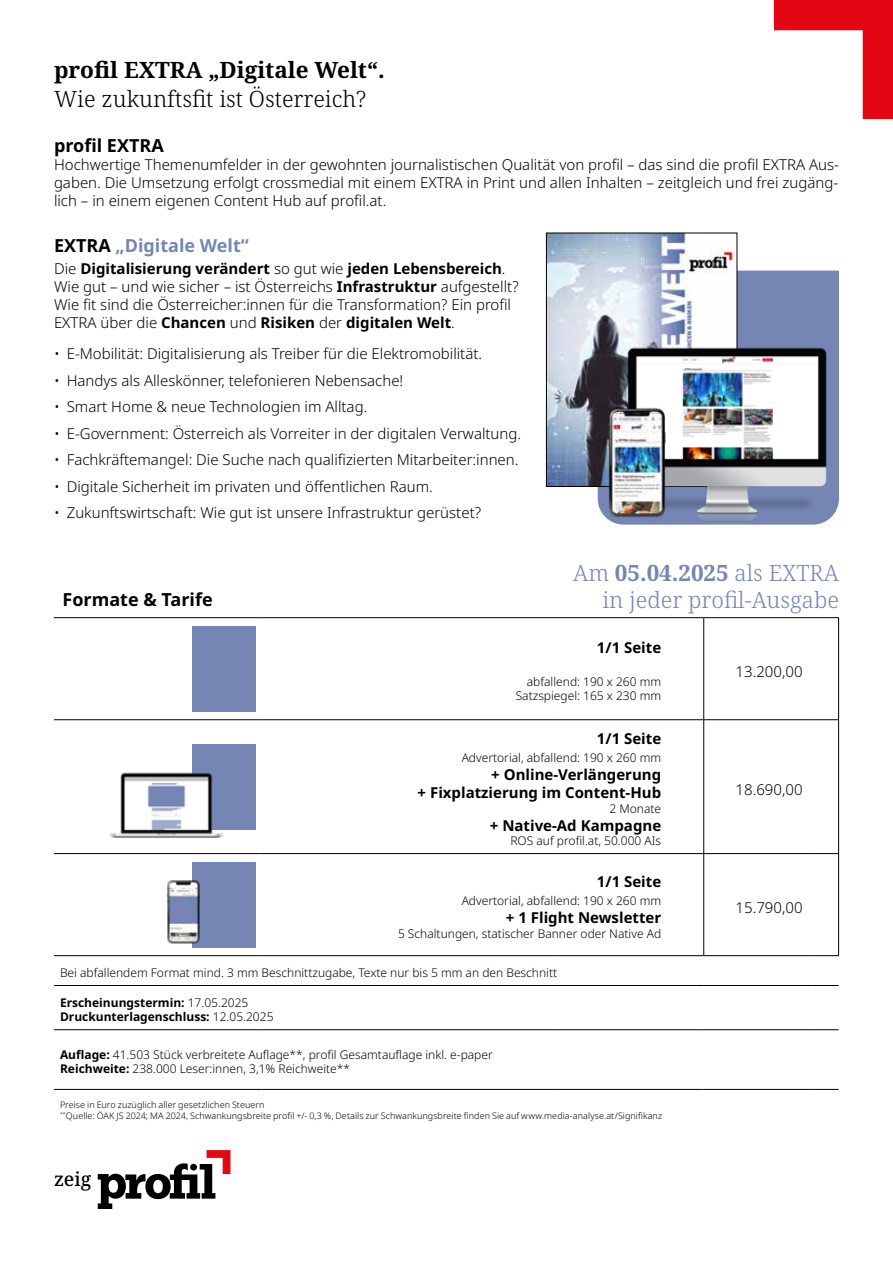
<style>
.page{position:relative;width:893px;height:1263px;background:#fff}
.page>*{position:absolute;margin:0;border:0;box-sizing:border-box;transform-origin:0 0}
.t1{font:300 22.5px/27px "Noto Serif";color:#7586b4;text-align:right}
.t2{font:300 22.5px "Noto Serif";color:#000}
.t3{font:700 22.5px "Noto Serif";color:#000}
.t4{font:500 19.35px "Noto Serif";color:#000}
.t5{font:700 18px "Noto Sans";color:#000}
.t6{font:700 18px "Noto Sans";color:#7586b4}
.t7{font:300 15px/18px "Noto Sans";color:#000;text-align:justify}
.t8{font:700 15px/18px "Noto Sans";color:#000;text-align:right}
.t9{font:300 12px/14.4px "Noto Sans";color:#000;text-align:right}
.t10{font:700 12px/14.4px "Noto Sans";color:#000}
.t11{font:300 9px/11.2px "Noto Sans";letter-spacing:.005em;color:#000}
.s1{color:#000}
.s2{font-weight:700}
.s3{font-weight:300}
</style>
<div class="page">
<svg style="left:774px;top:0;width:119px;height:119px"></svg>
<svg style="left:98px;top:1150px;width:132px;height:59px"></svg>
<hr style="left:54px;top:853px;width:207px;height:1px;background:#000">
<hr style="left:54px;top:719px;width:207px;height:1px;background:#000">
<hr style="left:261px;top:719px;width:297px;height:1px;background:#000">
<hr style="left:558px;top:719px;width:146px;height:1px;background:#000">
<hr style="left:704px;top:719px;width:108px;height:1px;background:#000">
<svg style="left:812px;top:719px;width:27px;height:1px"></svg>
<hr style="left:261px;top:853px;width:297px;height:1px;background:#000">
<hr style="left:558px;top:853px;width:146px;height:1px;background:#000">
<hr style="left:704px;top:853px;width:108px;height:1px;background:#000">
<svg style="left:812px;top:853px;width:27px;height:1px"></svg>
<hr style="left:704px;top:955px;width:108px;height:1px;background:#000">
<svg style="left:812px;top:955px;width:27px;height:1px"></svg>
<hr style="left:54px;top:617px;width:207px;height:1px;background:#000">
<hr style="left:261px;top:617px;width:297px;height:1px;background:#000">
<hr style="left:558px;top:617px;width:146px;height:1px;background:#000">
<hr style="left:704px;top:617px;width:108px;height:1px;background:#000">
<svg style="left:812px;top:617px;width:27px;height:1px"></svg>
<hr style="left:54px;top:1089px;width:207px;height:1px;background:#000">
<hr style="left:261px;top:1089px;width:297px;height:1px;background:#000">
<hr style="left:558px;top:1089px;width:146px;height:1px;background:#000">
<hr style="left:54px;top:985px;width:207px;height:1px;background:#000">
<hr style="left:261px;top:985px;width:297px;height:1px;background:#000">
<hr style="left:558px;top:985px;width:146px;height:1px;background:#000">
<svg style="left:812px;top:985px;width:27px;height:1px"></svg>
<hr style="left:54px;top:1029px;width:207px;height:1px;background:#000">
<hr style="left:261px;top:1029px;width:297px;height:1px;background:#000">
<hr style="left:558px;top:1029px;width:146px;height:1px;background:#000">
<svg style="left:812px;top:1029px;width:27px;height:1px"></svg>
<hr style="left:704px;top:985px;width:108px;height:1px;background:#000">
<hr style="left:704px;top:1029px;width:108px;height:1px;background:#000">
<hr style="left:704px;top:1089px;width:108px;height:1px;background:#000">
<svg style="left:812px;top:1089px;width:27px;height:1px"></svg>
<hr style="left:838px;top:618px;width:1px;height:101px;background:#000">
<hr style="left:838px;top:720px;width:1px;height:133px;background:#000">
<hr style="left:838px;top:854px;width:1px;height:101px;background:#000">
<hr style="left:54px;top:955px;width:207px;height:1px;background:#000">
<hr style="left:261px;top:955px;width:297px;height:1px;background:#000">
<hr style="left:558px;top:955px;width:146px;height:1px;background:#000">
<hr style="left:703px;top:618px;width:1px;height:101px;background:#000">
<hr style="left:703px;top:720px;width:1px;height:133px;background:#000">
<hr style="left:703px;top:854px;width:1px;height:101px;background:#000">
<div style="left:192px;top:626px;width:63px;height:85px;background:#7586b4"></div>
<div style="left:192px;top:744px;width:63px;height:85px;background:#7586b4"></div>
<div style="left:192px;top:862px;width:63px;height:85px;background:#7586b4"></div>
<img style="left:110px;top:772px;width:128px;height:66px">
<img style="left:166px;top:880px;width:34px;height:64px">
<div style="left:737px;top:271px;width:102px;height:58px;background:#7586b4"></div>
<img style="left:548px;top:235px;width:187px;height:250px">
<div style="left:546px;top:233px;width:191px;height:254px;border:1px solid #000"></div>
<img style="left:577px;top:329px;width:262px;height:196px">
<img style="left:598px;top:402px;width:77px;height:123px">
<h1 class="t3" style="left:54px;top:54px;width:332px">profil EXTRA „Digitale Welt“.</h1>
<h1 class="t2" style="left:54px;top:83px;width:314px">Wie zukunftsfit ist Österreich?</h1>
<p class="t5" style="left:54px;top:135px;width:111px">profil EXTRA</p>
<p class="t7" style="left:54px;top:155px;width:786px">Hochwertige Themenumfelder in der gewohnten journalistischen Qualität von profil – das sind die profil EXTRA Aus&shy;gaben. Die Umsetzung erfolgt crossmedial mit einem EXTRA in Print und allen Inhalten – zeitgleich und frei zugäng&shy;lich – in einem eigenen Content Hub auf profil.at.</p>
<p class="t6" style="left:54px;top:235px;width:196px"><span class="s1">EXTRA</span> „Digitale Welt“</p>
<p class="t7" style="left:54px;top:260px;width:466px;text-align:left">Die <span class="s2">Digitalisierung verändert</span> so gut wie <span class="s2">jeden Lebensbereich</span>.<br>Wie gut – und wie sicher – ist Österreichs <span class="s2">Infrastruktur</span> aufgestellt?<br>Wie fit sind die Österreicher:innen für die Transformation? Ein profil EXTRA über die <span class="s2">Chancen</span> und <span class="s2">Risiken</span> der <span class="s2">digitalen Welt</span>.</p>
<p class="t7" style="left:54px;top:345px;width:430px">• E-Mobilität: Digitalisierung als Treiber für die Elektromobilität.</p>
<p class="t7" style="left:54px;top:371px;width:351px">• Handys als Alleskönner, telefonieren Nebensache!</p>
<p class="t7" style="left:54px;top:398px;width:315px">• Smart Home &amp; neue Technologien im Alltag.</p>
<p class="t7" style="left:54px;top:424px;width:469px">• E-Government: Österreich als Vorreiter in der digitalen Verwaltung.</p>
<p class="t7" style="left:54px;top:451px;width:466px">• Fachkräftemangel: Die Suche nach qualifizierten Mitarbeiter:innen.</p>
<p class="t7" style="left:54px;top:477px;width:380px">• Digitale Sicherheit im privaten und öffentlichen Raum.</p>
<p class="t7" style="left:54px;top:504px;width:429px">• Zukunftswirtschaft: Wie gut ist unsere Infrastruktur gerüstet?</p>
<p class="t5" style="left:63px;top:589px;width:152px">Formate &amp; Tarife</p>
<h1 class="t1" style="left:573px;top:561px;width:267px">Am <span class="s2">05.04.2025</span> als EXTRA in jeder profil-Ausgabe</h1>
<p class="t8" style="left:597px;top:639px;width:66px">1/1 Seite</p>
<p class="t9" style="left:516px;top:674px;width:147px">abfallend: 190 x 260 mm<br>Satzspiegel: 165 x 230 mm</p>
<p class="t8" style="left:597px;top:730px;width:66px">1/1 Seite</p>
<p class="t9" style="left:462px;top:751px;width:201px">Advertorial, abfallend: 190 x 260 mm</p>
<p class="t8" style="left:418px;top:766px;width:245px">+ Online-Verlängerung<br>+ Fixplatzierung im Content-Hub</p>
<p class="t9" style="left:609px;top:801px;width:53px">2 Monate</p>
<p class="t8" style="left:490px;top:816px;width:173px">+ Native-Ad Kampagne</p>
<p class="t9" style="left:510px;top:834px;width:152px">ROS auf profil.at, 50.000 AIs</p>
<p class="t8" style="left:597px;top:873px;width:66px">1/1 Seite</p>
<p class="t9" style="left:462px;top:894px;width:201px">Advertorial, abfallend: 190 x 260 mm</p>
<p class="t8" style="left:506px;top:909px;width:157px">+ 1 Flight Newsletter</p>
<p class="t9" style="left:398px;top:926px;width:265px">5 Schaltungen, statischer Banner oder Native Ad</p>
<p class="t7" style="left:735px;top:662px;width:69px">13.200,00</p>
<p class="t7" style="left:735px;top:780px;width:69px">18.690,00</p>
<p class="t7" style="left:735px;top:898px;width:69px">15.790,00</p>
<p class="t9" style="left:60px;top:966px;width:499px">Bei abfallendem Format mind. 3 mm Beschnittzugabe, Texte nur bis 5 mm an den Beschnitt</p>
<p class="t10" style="left:60px;top:995px;width:215px">Erscheinungstermin: <span class="s3">17.05.2025<br></span>Druckunterlagenschluss: <span class="s3">12.05.2025</span></p>
<p class="t9" style="left:60px;top:1047px;width:434px;text-align:left"><span class="s2">Auflage:</span> 41.503 Stück verbreitete Auflage**, profil Gesamtauflage inkl. e-paper<br><span class="s2">Reichweite:</span> 238.000 Leser:innen, 3,1% Reichweite**</p>
<p class="t11" style="left:60px;top:1099px;width:604px">Preise in Euro zuzüglich aller gesetzlichen Steuern<br><sup>**</sup>Quelle: ÖAK JS 2024; MA 2024, Schwankungsbreite profil +/- 0,3 %, Details zur Schwankungsbreite finden Sie auf www.media-analyse.at/Signifikanz</p>
<p class="t4" style="left:54px;top:1165px;width:39px">zeig</p>
</div>
